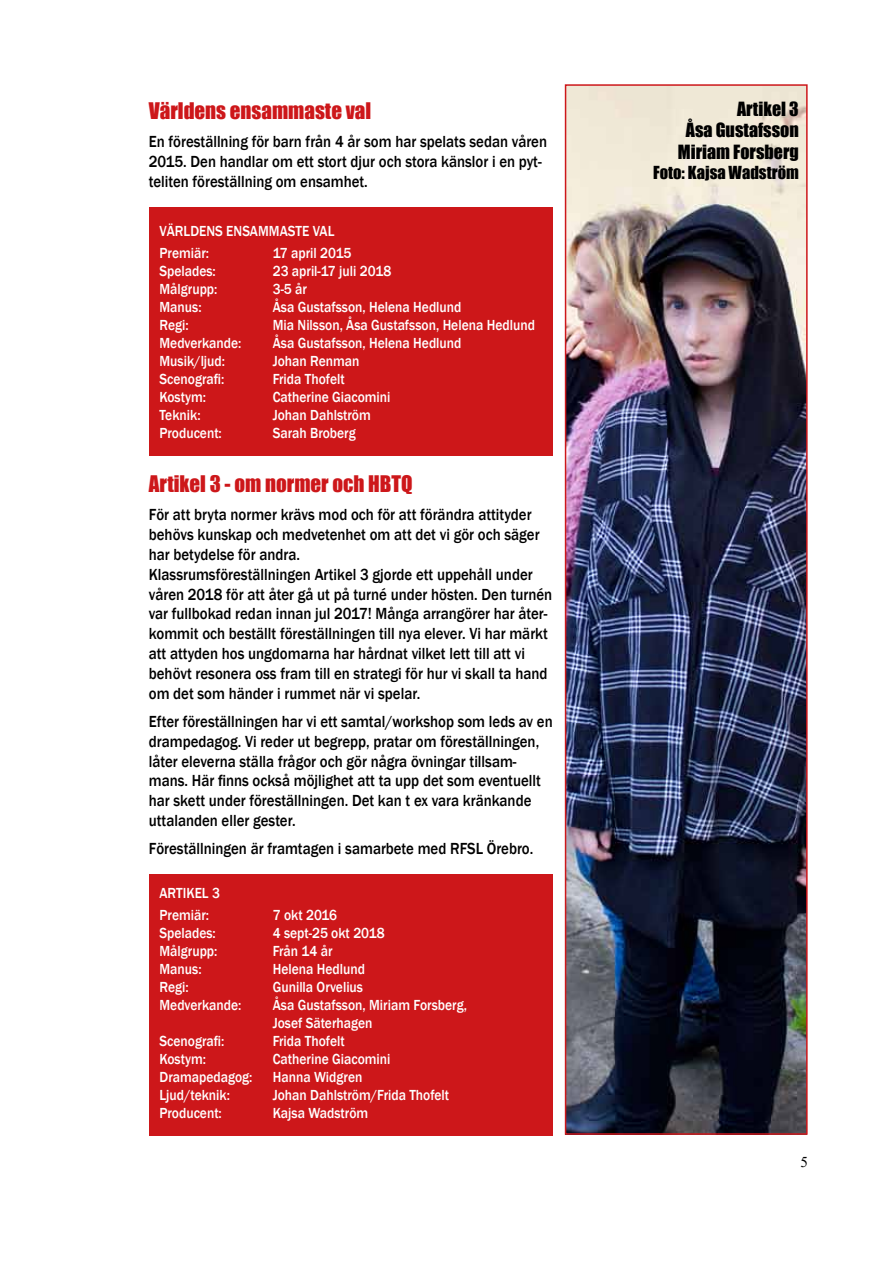
<style>
.page{position:relative;width:893px;height:1263px;background:#fff}
.page>*{position:absolute;margin:0;border:0;box-sizing:border-box;transform-origin:0 0}
.t1{font:21px "Impact";color:#cd171a}
.t2{font:18px/21.6px "Impact";color:#000;text-align:right}
.t3{font:500 16.5px/19.8px "Franklin Gothic";color:#000;scale:.9 1}
.t4{font:16.5px "Impact";color:#000}
.t5{font:500 15px/22.2px "Franklin Gothic";color:#fff;scale:.9 1}
.t6{font:15px "Times New Roman";color:#000}
</style>
<div class="page">
<img style="left:568px;top:87px;width:237px;height:1045px">
<div style="left:565px;top:84px;width:243px;height:1051px;border:2px solid #cd171a"></div>
<div style="left:149px;top:208px;width:404px;height:248px;background:#cd1719"></div>
<div style="left:149px;top:874px;width:404px;height:262px;background:#cd171a"></div>
<p class="t1" style="left:149px;top:94px;width:224px">Världens ensammaste val</p>
<p class="t3" style="left:149px;top:132px;width:444px">En föreställning för barn från 4 år som har spelats sedan våren<br>2015. Den handlar om ett stort djur och stora känslor i en pyt&shy;teliten föreställning om ensamhet.</p>
<p class="t5" style="left:159px;top:220px;width:196px">VÄRLDENS ENSAMMASTE VAL<br>Premiär:</p>
<p class="t5" style="left:273px;top:242px;width:89px">17 april 2015</p>
<p class="t5" style="left:159px;top:260px;width:64px">Spelades:</p>
<p class="t5" style="left:273px;top:260px;width:133px">23 april-17 juli 2018</p>
<p class="t5" style="left:159px;top:278px;width:66px">Målgrupp:</p>
<p class="t5" style="left:273px;top:278px;width:40px">3-5 år</p>
<p class="t5" style="left:159px;top:296px;width:48px">Manus:</p>
<p class="t5" style="left:273px;top:296px;width:211px">Åsa Gustafsson, Helena Hedlund</p>
<p class="t5" style="left:159px;top:314px;width:34px">Regi:</p>
<p class="t5" style="left:273px;top:314px;width:293px">Mia Nilsson, Åsa Gustafsson, Helena Hedlund</p>
<p class="t5" style="left:159px;top:332px;width:92px">Medverkande:</p>
<p class="t5" style="left:273px;top:332px;width:211px">Åsa Gustafsson, Helena Hedlund</p>
<p class="t5" style="left:159px;top:350px;width:74px">Musik/ljud:</p>
<p class="t5" style="left:273px;top:350px;width:98px">Johan Renman</p>
<p class="t5" style="left:159px;top:368px;width:74px">Scenografi:</p>
<p class="t5" style="left:273px;top:368px;width:81px">Frida Thofelt</p>
<p class="t5" style="left:159px;top:386px;width:53px">Kostym:</p>
<p class="t5" style="left:273px;top:386px;width:132px">Catherine Giacomini</p>
<p class="t5" style="left:159px;top:404px;width:47px">Teknik:</p>
<p class="t5" style="left:273px;top:404px;width:110px">Johan Dahlström</p>
<p class="t5" style="left:159px;top:422px;width:71px">Producent:</p>
<p class="t5" style="left:273px;top:422px;width:94px">Sarah Broberg</p>
<p class="t1" style="left:149px;top:468px;width:265px">Artikel 3 - om normer och HBTQ</p>
<p class="t3" style="left:149px;top:505px;width:450px">För att bryta normer krävs mod och för att förändra attityder behövs kunskap och medvetenhet om att det vi gör och säger har betydelse för andra.<br>Klassrumsföreställningen Artikel 3 gjorde ett uppehåll under våren 2018 för att åter gå ut på turné under hösten. Den turnén var fullbokad redan innan jul 2017! Många arrangörer har åter&shy;kommit och beställt föreställningen till nya elever. Vi har märkt att attyden hos ungdomarna har hårdnat vilket lett till att vi behövt resonera oss fram till en strategi för hur vi skall ta hand om det som händer i rummet när vi spelar.</p>
<p class="t3" style="left:149px;top:712px;width:450px">Efter föreställningen har vi ett samtal/workshop som leds av en drampedagog. Vi reder ut begrepp, pratar om föreställningen, låter eleverna ställa frågor och gör några övningar tillsam&shy;mans. Här finns också möjlighet att ta upp det som eventuellt har skett under föreställningen. Det kan t ex vara kränkande uttalanden eller gester.</p>
<p class="t3" style="left:149px;top:839px;width:429px">Föreställningen är framtagen i samarbete med RFSL Örebro.</p>
<p class="t5" style="left:159px;top:882px;width:69px">ARTIKEL 3<br>Premiär:</p>
<p class="t5" style="left:273px;top:904px;width:73px">7 okt 2016</p>
<p class="t5" style="left:159px;top:922px;width:64px">Spelades:</p>
<p class="t5" style="left:273px;top:922px;width:126px">4 sept-25 okt 2018</p>
<p class="t5" style="left:159px;top:940px;width:66px">Målgrupp:</p>
<p class="t5" style="left:273px;top:940px;width:68px">Från 14 år</p>
<p class="t5" style="left:159px;top:958px;width:48px">Manus:</p>
<p class="t5" style="left:273px;top:958px;width:104px">Helena Hedlund</p>
<p class="t5" style="left:159px;top:976px;width:34px">Regi:</p>
<p class="t5" style="left:273px;top:976px;width:102px">Gunilla Orvelius</p>
<p class="t5" style="left:159px;top:994px;width:92px">Medverkande:</p>
<p class="t5" style="left:273px;top:996px;width:217px;line-height:18px">Åsa Gustafsson, Miriam Forsberg,<br>Josef Säterhagen</p>
<p class="t5" style="left:159px;top:1030px;width:74px">Scenografi:</p>
<p class="t5" style="left:273px;top:1030px;width:81px">Frida Thofelt</p>
<p class="t5" style="left:159px;top:1048px;width:53px">Kostym:</p>
<p class="t5" style="left:273px;top:1048px;width:132px">Catherine Giacomini</p>
<p class="t5" style="left:159px;top:1066px;width:105px">Dramapedagog:</p>
<p class="t5" style="left:273px;top:1066px;width:101px">Hanna Widgren</p>
<p class="t5" style="left:159px;top:1084px;width:80px">Ljud/teknik:</p>
<p class="t5" style="left:273px;top:1084px;width:198px">Johan Dahlström/Frida Thofelt</p>
<p class="t5" style="left:159px;top:1102px;width:71px">Producent:</p>
<p class="t5" style="left:273px;top:1102px;width:108px">Kajsa Wadström</p>
<p class="t2" style="left:678px;top:97px;width:122px">Artikel 3<br>Åsa Gustafsson<br>Miriam Forsberg</p>
<p class="t4" style="left:653px;top:159px;width:147px">Foto: Kajsa Wadström</p>
<p class="t6" style="left:800px;top:1151px;width:9px">5</p>
</div>
